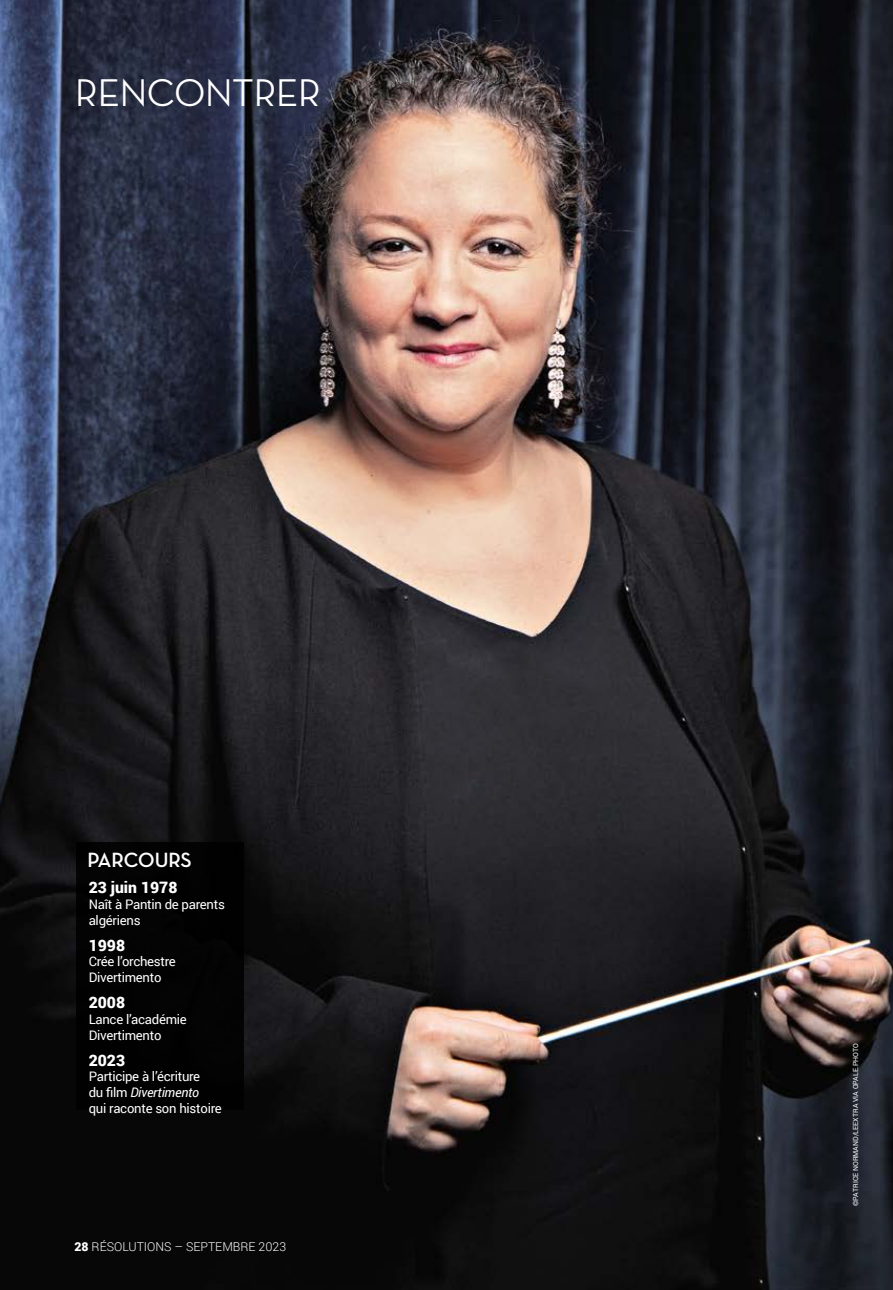
<style>
.page{position:relative;width:893px;height:1290px;background:#fff}
.page>*{position:absolute;margin:0;border:0;box-sizing:border-box;transform-origin:0 0}
.t1{font:500 39.38px "Neutra Disp";color:#fff}
.t2{font:700 21px "Neutra Disp";color:#fff}
.t3{font:900 15.75px "Roboto";color:#fff}
.t4{font:13.12px/15.8px "Roboto";letter-spacing:-.02em;color:#fff}
.t5{font:300 12.25px "Roboto";color:#fff}
.t6{font:7px "Roboto";color:#fff}
.s1{font-style:italic}
.s2{font-weight:900}
</style>
<div class="page">
<img style="left:0;top:0;width:893px;height:1290px">
<div style="left:76px;top:842px;width:168px;height:268px;background:#000"></div>
<h1 class="t1" style="left:75px;top:71px;width:247px">RENCONTRER</h1>
<h2 class="t2" style="left:87px;top:848px;width:106px">PARCOURS</h2>
<p class="t3" style="left:89px;top:876px;width:90px">23 juin 1978</p>
<p class="t4" style="left:89px;top:896px;width:138px">Naît à Pantin de parents algériens</p>
<p class="t3" style="left:89px;top:934px;width:38px">1998</p>
<p class="t4" style="left:89px;top:953px;width:89px">Crée l’orchestre<br>Divertimento</p>
<p class="t3" style="left:89px;top:991px;width:38px">2008</p>
<p class="t4" style="left:89px;top:1011px;width:100px">Lance l’académie<br>Divertimento</p>
<p class="t3" style="left:89px;top:1049px;width:38px">2023</p>
<p class="t4" style="left:89px;top:1068px;width:135px">Participe à l’écriture<br>du film <span class="s1">Divertimento<br></span>qui raconte son histoire</p>
<p class="t5" style="left:74px;top:1238px;width:213px"><span class="s2">28</span> RÉSOLUTIONS – SEPTEMBRE 2023</p>
<p class="t6" style="left:851px;top:1206px;width:164px;rotate:-90deg">©PATRICE NORMAND/LEEXTRA VIA OPALE.PHOTO</p>
</div>
